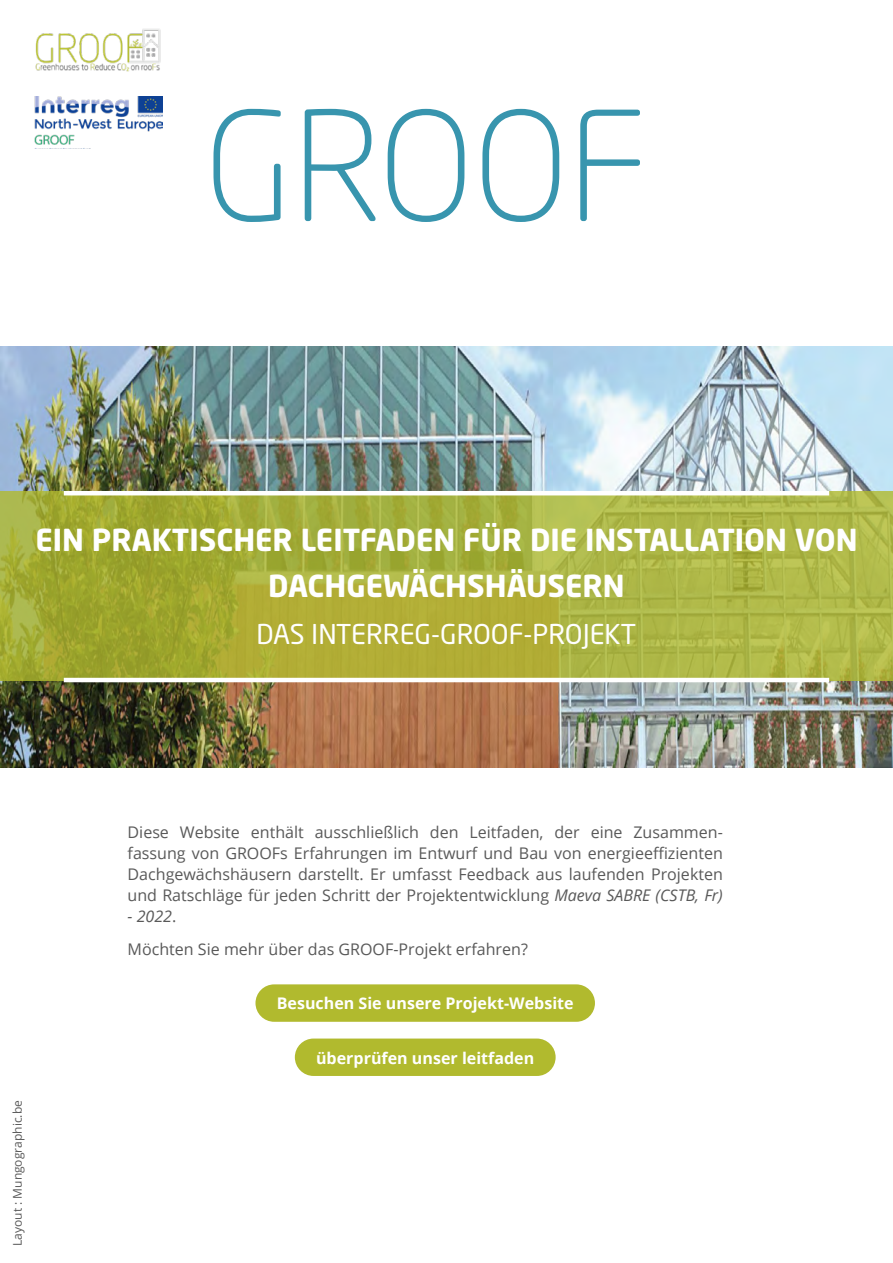
<style>
.page{position:relative;width:893px;height:1263px;background:#fff}
.page>*{position:absolute;margin:0;border:0;box-sizing:border-box;transform-origin:0 0}
.T0{font:300 150px "Neo Sans W1 G";color:#3895ae}
.T0-2{font:700 30px/46.5px "Neo Sans W1 G";color:#fff;text-align:center}
.T0-3{font:27px "Neo Sans W1 G";color:#fff}
.Texte{font:16.05px/21px "Open Sans";color:#595959;text-align:justify}
.Bouton_de_renvoi{font:700 16.05px "Open Sans";color:#fff}
.Réponse_faq_Gauche{font:16.05px "Open Sans";color:#595959}
.Texte-2{font:italic 16.05px "Open Sans";color:#595959}
.Texte-3{font:12px "Open Sans";color:#595959}
.s1{font-style:italic}
.s2{font-style:normal}
</style>
<div class="page">
<div style="left:255px;top:984px;width:340px;height:38px;background:#b1ba2e;border-radius:19px"></div>
<div style="left:295px;top:1038px;width:261px;height:38px;background:#b1ba2e;border-radius:19px"></div>
<img style="left:35px;top:29px;width:126px;height:43px">
<img style="left:34px;top:96px;width:128px;height:49px">
<img style="left:0;top:347px;width:893px;height:421px">
<svg style="left:0;top:491px;width:893px;height:189px;background:#aab03d"></svg>
<hr style="left:64px;top:491px;width:765px;height:4px;background:#fff">
<hr style="left:64px;top:678px;width:765px;height:4px;background:#fff">
<p class="T0" style="left:204px;top:74px;width:443px">GROOF</p>
<p class="T0-2" style="left:35px;top:516px;width:824px">EIN PRAKTISCHER LEITFADEN FÜR DIE INSTALLATION VON<br>DACHGEWÄCHSHÄUSERN</p>
<p class="T0-3" style="left:256px;top:617px;width:382px">DAS INTERREG-GROOF-PROJEKT</p>
<p class="Texte-3" style="left:9px;top:1246px;width:147px;rotate:-90deg">Layout : Mungographic.be</p>
<p class="Texte" style="left:128px;top:821px;width:597px">Diese Website enthält ausschließlich den Leitfaden, der eine Zusammen&shy;fassung von GROOFs Erfahrungen im Entwurf und Bau von energieeffizienten Dachgewächshäusern darstellt. Er umfasst Feedback aus laufenden Projekten und Ratschläge für jeden Schritt der Projektentwicklung <span class="s1">Maeva SABRE (CSTB, Fr)</span></p>
<p class="Texte-2" style="left:128px;top:905px;width:50px">- 2022<span class="s2">.</span></p>
<p class="Réponse_faq_Gauche" style="left:128px;top:938px;width:402px">Möchten Sie mehr über das GROOF-Projekt erfahren?</p>
<p class="Bouton_de_renvoi" style="left:277px;top:992px;width:298px">Besuchen Sie unsere Projekt-Website</p>
<p class="Bouton_de_renvoi" style="left:316px;top:1046px;width:220px">überprüfen unser leitfaden</p>
</div>
